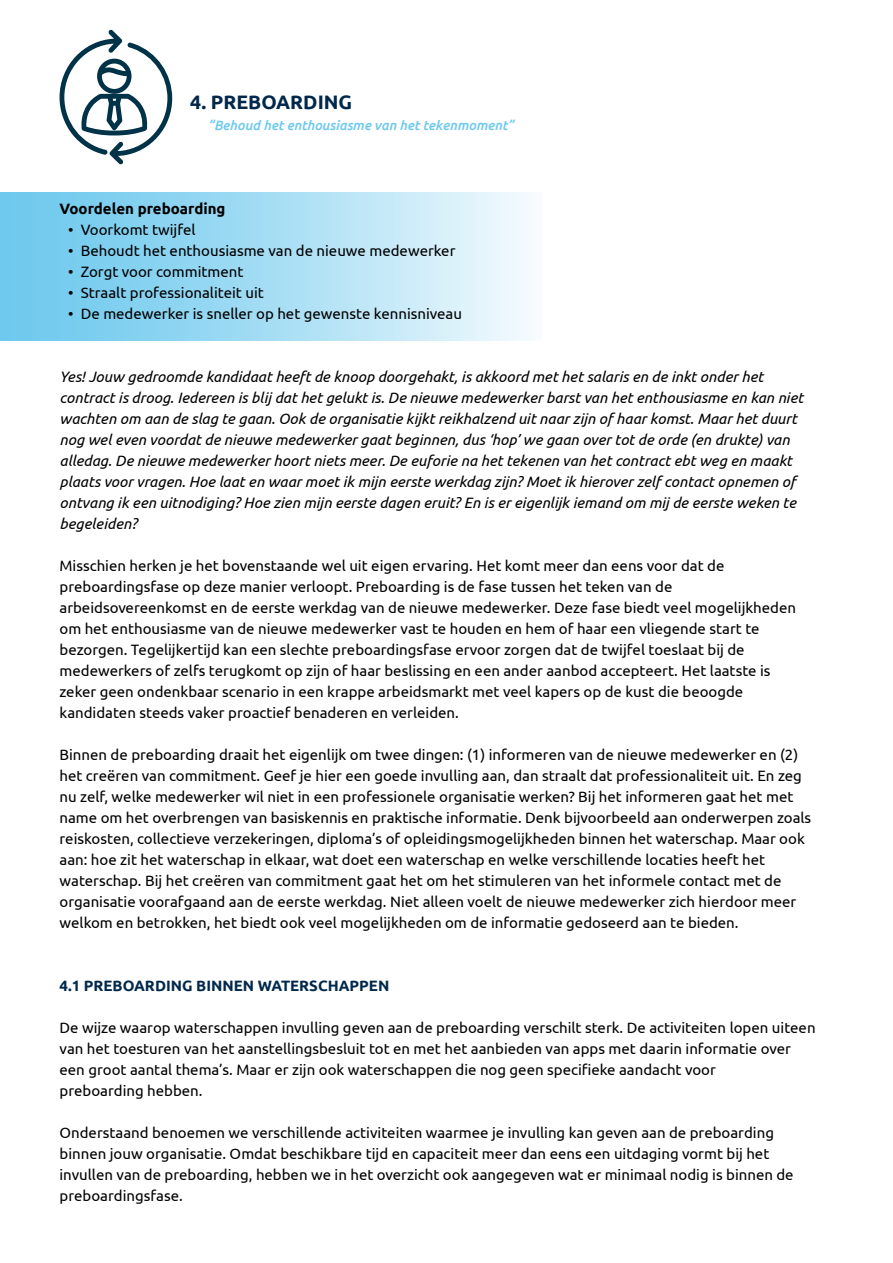
<style>
.page{position:relative;width:893px;height:1263px;background:#fff}
.page>*{position:absolute;margin:0;border:0;box-sizing:border-box;transform-origin:0 0}
.t1{font:700 19.5px "Ubuntu";color:#00284b}
.t2{font:15px/21px "Ubuntu";color:#000}
.t3{font:italic 15px/21px "Ubuntu";color:#000}
.t4{font:700 15px "Ubuntu";color:#00284b}
.t5{font:700 15px "Ubuntu";color:#000}
.t6{font:italic 500 13.5px "Ubuntu";color:#6ec9ee}
</style>
<div class="page">
<div style="left:0;top:192px;width:542px;height:148px;background:linear-gradient(to right,#63c5ec,#f0f9fd)"></div>
<svg style="left:60px;top:30px;width:112px;height:134px"></svg>
<h1 class="t1" style="left:190px;top:90px;width:163px">4. PREBOARDING</h1>
<p class="t6" style="left:208px;top:117px;width:307px">“Behoud het enthousiasme van het tekenmoment”</p>
<p class="t5" style="left:60px;top:200px;width:167px">Voordelen preboarding</p>
<p class="t2" style="left:68px;top:219px;width:129px">• Voorkomt twijfel</p>
<p class="t2" style="left:68px;top:240px;width:389px">• Behoudt het enthousiasme van de nieuwe medewerker</p>
<p class="t2" style="left:68px;top:261px;width:177px">• Zorgt voor commitment</p>
<p class="t2" style="left:68px;top:282px;width:197px">• Straalt professionaliteit uit</p>
<p class="t2" style="left:68px;top:303px;width:395px">• De medewerker is sneller op het gewenste kennisniveau</p>
<p class="t3" style="left:60px;top:366px;width:745px">Yes! Jouw gedroomde kandidaat heeft de knoop doorgehakt, is akkoord met het salaris en de inkt onder het contract is droog. Iedereen is blij dat het gelukt is. De nieuwe medewerker barst van het enthousiasme en kan niet wachten om aan de slag te gaan. Ook de organisatie kijkt reikhalzend uit naar zijn of haar komst. Maar het duurt nog wel even voordat de nieuwe medewerker gaat beginnen, dus ‘hop’ we gaan over tot de orde (en drukte) van alledag. De nieuwe medewerker hoort niets meer. De euforie na het tekenen van het contract ebt weg en maakt plaats voor vragen. Hoe laat en waar moet ik mijn eerste werkdag zijn? Moet ik hierover zelf contact opnemen of ontvang ik een uitnodiging? Hoe zien mijn eerste dagen eruit? En is er eigenlijk iemand om mij de eerste weken te begeleiden?</p>
<p class="t2" style="left:60px;top:555px;width:738px">Misschien herken je het bovenstaande wel uit eigen ervaring. Het komt meer dan eens voor dat de preboardingsfase op deze manier verloopt. Preboarding is de fase tussen het teken van de arbeidsovereenkomst en de eerste werkdag van de nieuwe medewerker. Deze fase biedt veel mogelijkheden om het enthousiasme van de nieuwe medewerker vast te houden en hem of haar een vliegende start te bezorgen. Tegelijkertijd kan een slechte preboardingsfase ervoor zorgen dat de twijfel toeslaat bij de medewerkers of zelfs terugkomt op zijn of haar beslissing en een ander aanbod accepteert. Het laatste is zeker geen ondenkbaar scenario in een krappe arbeidsmarkt met veel kapers op de kust die beoogde kandidaten steeds vaker proactief benaderen en verleiden.</p>
<p class="t2" style="left:60px;top:744px;width:753px">Binnen de preboarding draait het eigenlijk om twee dingen: (1) informeren van de nieuwe medewerker en (2) het creëren van commitment. Geef je hier een goede invulling aan, dan straalt dat professionaliteit uit. En zeg nu zelf, welke medewerker wil niet in een professionele organisatie werken? Bij het informeren gaat het met name om het overbrengen van basiskennis en praktische informatie. Denk bijvoorbeeld aan onderwerpen zoals reiskosten, collectieve verzekeringen, diploma’s of opleidingsmogelijkheden binnen het waterschap. Maar ook aan: hoe zit het waterschap in elkaar, wat doet een waterschap en welke verschillende locaties heeft het waterschap. Bij het creëren van commitment gaat het om het stimuleren van het informele contact met de organisatie voorafgaand aan de eerste werkdag. Niet alleen voelt de nieuwe medewerker zich hierdoor meer welkom en betrokken, het biedt ook veel mogelijkheden om de informatie gedoseerd aan te bieden.</p>
<p class="t4" style="left:60px;top:977px;width:331px">4.1 PREBOARDING BINNEN WATERSCHAPPEN</p>
<p class="t2" style="left:60px;top:1017px;width:758px">De wijze waarop waterschappen invulling geven aan de preboarding verschilt sterk. De activiteiten lopen uiteen van het toesturen van het aanstellingsbesluit tot en met het aanbieden van apps met daarin informatie over een groot aantal thema’s. Maar er zijn ook waterschappen die nog geen specifieke aandacht voor<br>preboarding hebben.</p>
<p class="t2" style="left:60px;top:1122px;width:736px">Onderstaand benoemen we verschillende activiteiten waarmee je invulling kan geven aan de preboarding binnen jouw organisatie. Omdat beschikbare tijd en capaciteit meer dan eens een uitdaging vormt bij het invullen van de preboarding, hebben we in het overzicht ook aangegeven wat er minimaal nodig is binnen de preboardingsfase.</p>
</div>
